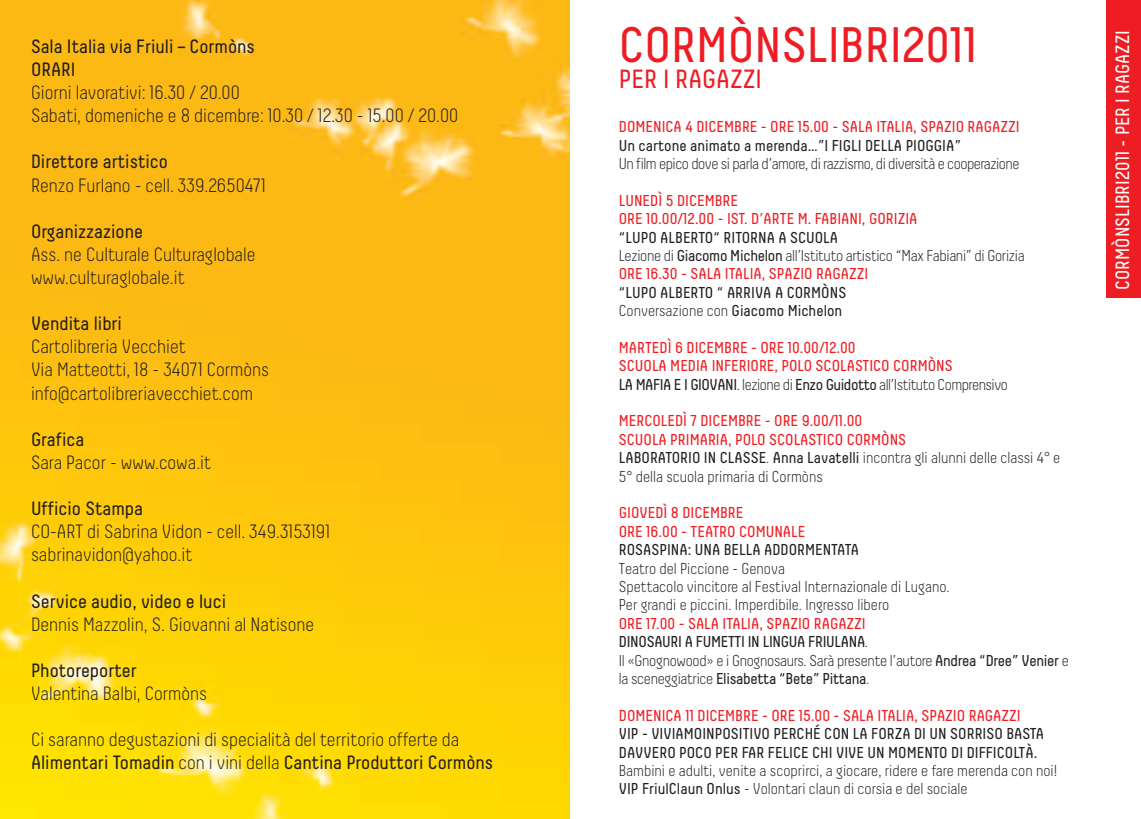
<style>
.page{position:relative;width:1141px;height:819px;background:#fff}
.page>*{position:absolute;margin:0;border:0;box-sizing:border-box;transform-origin:0 0}
.t1{font:49.7px "Decima";color:#ee1d23}
.t2{font:26.25px "Decima";color:#ee1d23}
.t3{font:300 19.25px/23.1px "Decima";color:#231f20}
.t4{font:19.25px/23.1px "Decima";color:#231f20}
.t5{font:19.25px "Decima";color:#fff}
.t6{font:15.75px/18.4px "Decima";color:#ee1d23}
.t7{font:15.75px/18.4px "Decima";color:#231f20}
.t8{font:300 15.75px/18.4px "Decima";color:#231f20}
.t9{font:15.75px/18.4px "Decima";letter-spacing:-.02em;color:#231f20}
.t10{font:300 15.75px/18.4px "Decima";letter-spacing:-.02em;color:#231f20}
.t11{font:300 15.75px "Decima";letter-spacing:-.03em;color:#231f20}
.s1{font-weight:400}
.s2{font-weight:400;color:#ee1d23}
.s3{font-weight:300}
.s4{color:#231f20}
.s5{font-weight:300;color:#231f20}
.s6{color:#ee1d23}
</style>
<div class="page">
<img style="left:0;top:0;width:570px;height:819px">
<div style="left:1106px;top:0;width:35px;height:298px;background:#ee1d23"></div>
<p class="t4" style="left:31px;top:35px;width:225px">SALA ITALIA VIA FRIULI – CORMÒNS<br>ORARI</p>
<p class="t3" style="left:31px;top:81px;width:429px">Giorni lavorativi: 16.30 / 20.00<br>Sabati, domeniche e 8 dicembre: 10.30 / 12.30 - 15.00 / 20.00</p>
<p class="t4" style="left:31px;top:150px;width:138px">DIRETTORE ARTISTICO</p>
<p class="t3" style="left:31px;top:173px;width:237px">Renzo Furlano - cell. 339.2650471</p>
<p class="t4" style="left:31px;top:219px;width:114px">ORGANIZZAZIONE</p>
<p class="t3" style="left:31px;top:242px;width:226px">Ass. ne Culturale Culturaglobale www.culturaglobale.it</p>
<p class="t4" style="left:31px;top:312px;width:93px">VENDITA LIBRI</p>
<p class="t3" style="left:31px;top:335px;width:240px">Cartolibreria Vecchiet<br>Via Matteotti, 18 - 34071 Cormòns info@cartolibreriavecchiet.com</p>
<p class="t4" style="left:31px;top:427px;width:55px">GRAFICA</p>
<p class="t3" style="left:31px;top:450px;width:182px">Sara Pacor - www.cowa.it</p>
<p class="t4" style="left:31px;top:497px;width:114px">UFFICIO STAMPA</p>
<p class="t3" style="left:31px;top:520px;width:301px">CO-ART di Sabrina Vidon - cell. 349.3153191 sabrinavidon@yahoo.it</p>
<p class="t4" style="left:31px;top:589px;width:197px">SERVICE AUDIO, VIDEO E LUCI</p>
<p class="t3" style="left:31px;top:612px;width:285px">Dennis Mazzolin, S. Giovanni al Natisone</p>
<p class="t4" style="left:31px;top:658px;width:107px">PHOTOREPORTER</p>
<p class="t3" style="left:31px;top:681px;width:178px">Valentina Balbi, Cormòns</p>
<p class="t3" style="left:31px;top:728px;width:464px">Ci saranno degustazioni di specialità del territorio offerte da<br><span class="s1">ALIMENTARI TOMADIN</span> con i vini della <span class="s1">CANTINA PRODUTTORI CORMÒNS</span></p>
<h1 class="t1" style="left:619px;top:17px;width:360px">CORMÒNSLIBRI2011</h1>
<h2 class="t2" style="left:619px;top:64px;width:145px">PER I RAGAZZI</h2>
<p class="t6" style="left:619px;top:117px;width:402px">DOMENICA 4 DICEMBRE - ORE 15.00 - SALA ITALIA, SPAZIO RAGAZZI</p>
<p class="t7" style="left:619px;top:136px;width:344px">UN CARTONE ANIMATO A MERENDA…”I FIGLI DELLA PIOGGIA”</p>
<p class="t11" style="left:619px;top:155px;width:402px">Un film epico dove si parla d’amore, di razzismo, di diversità e cooperazione</p>
<p class="t6" style="left:619px;top:191px;width:300px">LUNEDÌ 5 DICEMBRE<br>ORE 10.00/12.00 - IST. D’ARTE M. FABIANI, GORIZIA</p>
<p class="t10" style="left:619px;top:228px;width:407px"><span class="s1">“LUPO ALBERTO“ RITORNA A SCUOLA<br></span>Lezione di <span class="s1">GIACOMO MICHELON</span> all’Istituto artistico “Max Fabiani” di Gorizia<br><span class="s2">ORE 16.30 - SALA ITALIA, SPAZIO RAGAZZI</span></p>
<p class="t7" style="left:619px;top:283px;width:229px">“LUPO ALBERTO “ ARRIVA A CORMÒNS<br><span class="s3">Conversazione con</span> GIACOMO MICHELON</p>
<p class="t6" style="left:619px;top:338px;width:391px">MARTEDÌ 6 DICEMBRE - ORE 10.00/12.00<br>SCUOLA MEDIA INFERIORE, POLO SCOLASTICO CORMÒNS<br><span class="s4">LA MAFIA E I GIOVANI</span><span class="s5">. lezione di</span> <span class="s4">ENZO GUIDOTTO</span> <span class="s5">all’Istituto Comprensivo</span></p>
<p class="t6" style="left:619px;top:412px;width:443px">MERCOLEDÌ 7 DICEMBRE - ORE 9.00/11.00<br>SCUOLA PRIMARIA, POLO SCOLASTICO CORMÒNS<br><span class="s4">LABORATORIO IN CLASSE</span><span class="s5">.</span> <span class="s4">ANNA LAVATELLI</span> <span class="s5">incontra gli alunni delle classi 4° e 5° della scuola primaria di Cormòns</span></p>
<p class="t6" style="left:619px;top:503px;width:188px">GIOVEDÌ 8 DICEMBRE<br>ORE 16.00 - TEATRO COMUNALE</p>
<p class="t7" style="left:619px;top:540px;width:242px">ROSASPINA: UNA BELLA ADDORMENTATA</p>
<p class="t8" style="left:619px;top:559px;width:332px">Teatro del Piccione - Genova<br>Spettacolo vincitore al Festival Internazionale di Lugano.<br>Per grandi e piccini. Imperdibile. Ingresso libero</p>
<p class="t9" style="left:619px;top:614px;width:452px"><span class="s6">ORE 17.00 - SALA ITALIA, SPAZIO RAGAZZI<br></span>DINOSAURI A FUMETTI IN LINGUA FRIULANA<span class="s3">.<br>Il «Gnognowood» e i Gnognosaurs. Sarà presente l’autore</span> ANDREA “DREE” VENIER <span class="s3">e la sceneggiatrice</span> ELISABETTA “BETE” PITTANA<span class="s3">.</span></p>
<p class="t6" style="left:619px;top:706px;width:403px">DOMENICA 11 DICEMBRE - ORE 15.00 - SALA ITALIA, SPAZIO RAGAZZI</p>
<p class="t7" style="left:619px;top:724px;width:427px">VIP - VIVIAMOINPOSITIVO PERCHÉ CON LA FORZA DI UN SORRISO BASTA<br>DAVVERO POCO PER FAR FELICE CHI VIVE UN MOMENTO DI DIFFICOLTÀ.</p>
<p class="t8" style="left:619px;top:761px;width:440px">Bambini e adulti, venite a scoprirci, a giocare, ridere e fare merenda con noi!<br><span class="s1">VIP FRIULCLAUN ONLUS</span> - Volontari claun di corsia e del sociale</p>
<p class="t5" style="left:1111px;top:290px;width:261px;rotate:-90deg">CORMÒNSLIBRI2011 - PER I RAGAZZI</p>
</div>
